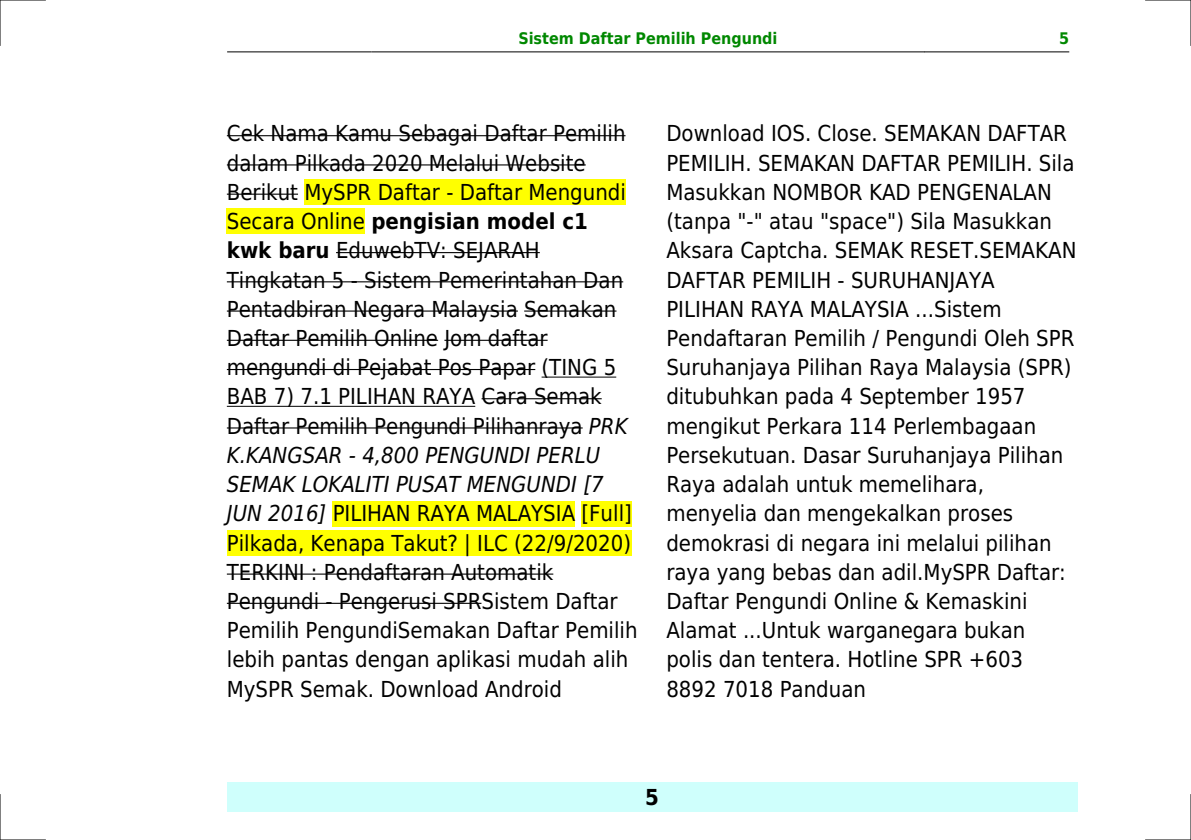
<style>
.page{position:relative;width:1191px;height:840px;background:#fff}
.page>*{position:absolute;margin:0;border:0;box-sizing:border-box;transform-origin:0 0}
.t1{font:22px/29.2px "DejaVu Sans Condensed";color:#000}
.t2{font:700 22px "DejaVu Sans Condensed";color:#000}
.t3{font:700 16px "DejaVu Sans Condensed";color:#080}
.s1{font-weight:700}
.s2{font-style:italic}
</style>
<div class="page">
<hr style="left:227px;top:51px;width:144px;height:1px;background:#000">
<hr style="left:372px;top:51px;width:552px;height:1px;background:#000">
<hr style="left:924px;top:51px;width:144px;height:1px;background:#000">
<div style="left:227px;top:782px;width:850px;height:29px;background:#cffffc"></div>
<hr style="left:227px;top:135px;width:398px;height:1px;background:#000">
<hr style="left:227px;top:164px;width:359px;height:1px;background:#000">
<hr style="left:227px;top:193px;width:71px;height:2px;background:#000">
<div style="left:304px;top:179px;width:322px;height:26px;background:#ff0"></div>
<div style="left:227px;top:208px;width:138px;height:26px;background:#ff0"></div>
<hr style="left:336px;top:252px;width:204px;height:1px;background:#000">
<hr style="left:227px;top:281px;width:396px;height:1px;background:#000">
<hr style="left:227px;top:310px;width:291px;height:1px;background:#000">
<hr style="left:524px;top:310px;width:92px;height:1px;background:#000">
<hr style="left:227px;top:339px;width:211px;height:1px;background:#000">
<hr style="left:444px;top:339px;width:103px;height:1px;background:#000">
<hr style="left:227px;top:369px;width:308px;height:1px;background:#000">
<hr style="left:541px;top:376px;width:75px;height:1px;background:#000">
<hr style="left:227px;top:405px;width:248px;height:1px;background:#000">
<hr style="left:481px;top:398px;width:120px;height:1px;background:#000">
<hr style="left:227px;top:427px;width:355px;height:1px;background:#000">
<div style="left:333px;top:500px;width:242px;height:26px;background:#ff0"></div>
<div style="left:581px;top:500px;width:51px;height:26px;background:#ff0"></div>
<div style="left:227px;top:530px;width:404px;height:25px;background:#ff0"></div>
<hr style="left:227px;top:573px;width:326px;height:1px;background:#000">
<hr style="left:227px;top:602px;width:254px;height:1px;background:#000">
<hr style="left:0;top:0;width:45px;height:1px;background:#000">
<hr style="left:1145px;top:0;width:46px;height:1px;background:#000">
<hr style="left:0;top:839px;width:45px;height:1px;background:#000">
<hr style="left:1145px;top:839px;width:46px;height:1px;background:#000">
<hr style="left:0;top:0;width:1px;height:45px;background:#000">
<hr style="left:0;top:794px;width:1px;height:45px;background:#000">
<hr style="left:1190px;top:0;width:1px;height:45px;background:#000">
<hr style="left:1190px;top:794px;width:1px;height:45px;background:#000">
<p class="t3" style="left:518px;top:29px;width:261px">Sistem Daftar Pemilih Pengundi</p>
<p class="t3" style="left:1059px;top:29px;width:12px">5</p>
<p class="t1" style="left:227px;top:119px;width:412px">Cek Nama Kamu Sebagai Daftar Pemilih dalam Pilkada 2020 Melalui Website Berikut MySPR Daftar - Daftar Mengundi Secara Online <span class="s1">pengisian model c1 kwk baru</span> EduwebTV: SEJARAH Tingkatan 5 - Sistem Pemerintahan Dan Pentadbiran Negara Malaysia Semakan Daftar Pemilih Online Jom daftar mengundi di Pejabat Pos Papar (TING 5<br>BAB 7) 7.1 PILIHAN RAYA Cara Semak Daftar Pemilih Pengundi Pilihanraya <span class="s2">PRK K.KANGSAR - 4,800 PENGUNDI PERLU SEMAK LOKALITI PUSAT MENGUNDI [7<br>JUN 2016]</span> PILIHAN RAYA MALAYSIA [Full] Pilkada, Kenapa Takut? | ILC (22/9/2020)<br>TERKINI : Pendaftaran Automatik Pengundi - Pengerusi SPRSistem Daftar Pemilih PengundiSemakan Daftar Pemilih lebih pantas dengan aplikasi mudah alih MySPR Semak. Download Android</p>
<p class="t1" style="left:666px;top:119px;width:411px">Download IOS. Close. SEMAKAN DAFTAR PEMILIH. SEMAKAN DAFTAR PEMILIH. Sila Masukkan NOMBOR KAD PENGENALAN (tanpa "-" atau "space") Sila Masukkan Aksara Captcha. SEMAK RESET.SEMAKAN DAFTAR PEMILIH - SURUHANJAYA PILIHAN RAYA MALAYSIA ...Sistem Pendaftaran Pemilih / Pengundi Oleh SPR Suruhanjaya Pilihan Raya Malaysia (SPR) ditubuhkan pada 4 September 1957 mengikut Perkara 114 Perlembagaan Persekutuan. Dasar Suruhanjaya Pilihan Raya adalah untuk memelihara, menyelia dan mengekalkan proses demokrasi di negara ini melalui pilihan raya yang bebas dan adil.MySPR Daftar:<br>Daftar Pengundi Online &amp; Kemaskini Alamat ...Untuk warganegara bukan polis dan tentera. Hotline SPR +603<br>8892 7018 Panduan</p>
<p class="t2" style="left:645px;top:783px;width:15px">5</p>
</div>
